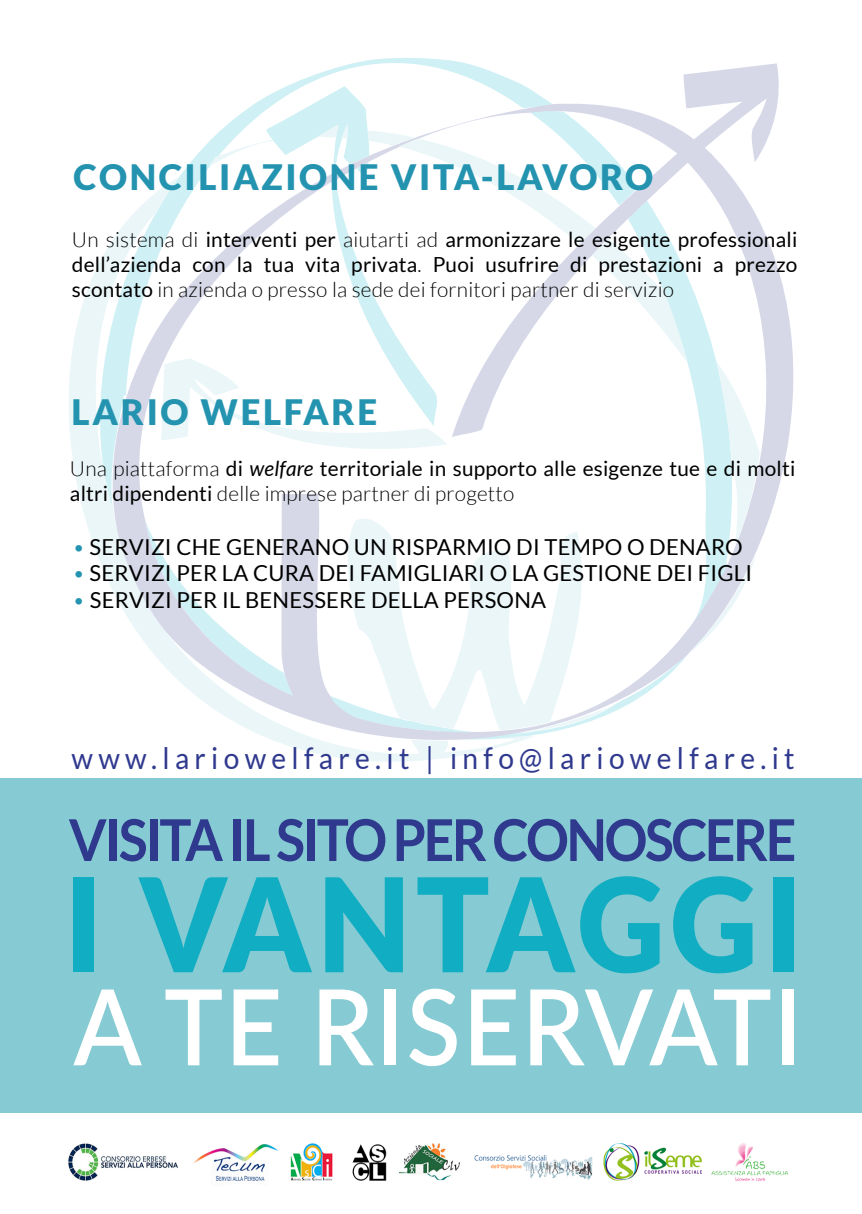
<style>
.page{position:relative;width:862px;height:1214px;background:#fff}
.page>*{position:absolute;margin:0;border:0;box-sizing:border-box;transform-origin:0 0}
.t1{font:900 130.2px "Lato";letter-spacing:.05em;color:#11adc2;scale:.94 1}
.t2{font:600 105.2px "Lato";letter-spacing:.02em;color:#fff;scale:.94 1}
.t3{font:700 57.6px "Lato";letter-spacing:-.045em;color:#2f398e;scale:.93 1}
.t4{font:900 35px "Lato";letter-spacing:.075em;color:#2393b0}
.t5{font:29.8px "Lato";letter-spacing:.19em;color:#2f398e;scale:.94 1}
.t6{font:22px "Lato";letter-spacing:.01em;color:#000}
.t7{font:20.8px/25px "Lato";letter-spacing:.01em;color:#000;text-align:justify}
.s1{font-weight:300}
.s2{font-style:italic}
.s3{font-weight:300;color:#2393b0}
</style>
<div class="page">
<div style="left:0;top:778px;width:862px;height:334px;background:#86cbd3"></div>
<img style="left:68px;top:1143px;width:720px;height:39px">
<svg style="left:228px;top:63px;width:566px;height:479px"></svg>
<svg style="left:69px;top:124px;width:691px;height:638px"></svg>
<h3 class="t4" style="left:74px;top:157px;width:581px">CONCILIAZIONE VITA-LAVORO</h3>
<p class="t7" style="left:72px;top:226px;width:727px"><span class="s1">Un sistema di</span> interventi per <span class="s1">aiutarti ad</span> armonizzare le esigente professionali dell’azienda con la tua vita privata<span class="s1">.</span> Puoi usufrire di prestazioni a prezzo scontato <span class="s1">in azienda o presso la sede dei fornitori partner di servizio</span></p>
<h3 class="t4" style="left:72px;top:391px;width:307px">LARIO WELFARE</h3>
<p class="t7" style="left:70px;top:456px;width:727px"><span class="s1">Una piattaforma</span> di <span class="s2">welfare</span> territoriale in supporto alle esigenze tue e di molti altri dipendenti <span class="s1">delle imprese partner di progetto</span></p>
<p class="t6" style="left:72px;top:534px;width:672px"><span class="s3">•</span> SERVIZI CHE GENERANO UN RISPARMIO DI TEMPO O DENARO</p>
<p class="t6" style="left:72px;top:561px;width:681px"><span class="s3">•</span> SERVIZI PER LA CURA DEI FAMIGLIARI O LA GESTIONE DEI FIGLI</p>
<p class="t6" style="left:72px;top:587px;width:475px"><span class="s3">•</span> SERVIZI PER IL BENESSERE DELLA PERSONA</p>
<h3 class="t5" style="left:72px;top:742px;width:771px">www.lariowelfare.it | info@lariowelfare.it</h3>
<h3 class="t3" style="left:69px;top:806px;width:784px">VISITA IL SITO PER CONOSCERE</h3>
<h1 class="t1" style="left:64px;top:848px;width:788px">I VANTAGGI</h1>
<h2 class="t2" style="left:74px;top:950px;width:776px">A TE RISERVATI</h2>
</div>
